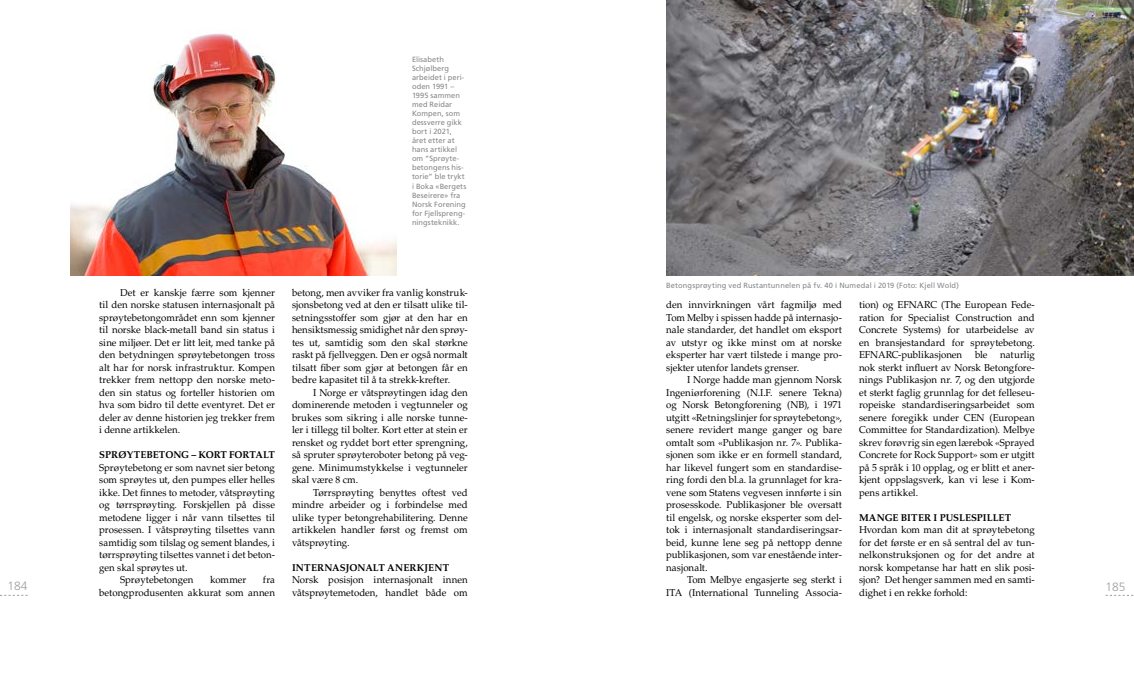
<style>
.page{position:relative;width:1134px;height:681px;background:#fff}
.page>*{position:absolute;margin:0;border:0;box-sizing:border-box;transform-origin:0 0}
.t1{font:300 12px "Frutiger LT Std";color:#9c9e9f}
.t2{font:10px/12.5px "Palatino LT Std";letter-spacing:.005em;color:#000;text-align:justify}
.t3{font:700 10px "Palatino LT Std";letter-spacing:.01em;color:#000}
.t4{font:700 10px "Palatino LT Std";letter-spacing:-.01em;color:#000}
.t5{font:7.5px/9px "Frutiger LT Std";letter-spacing:.005em;color:#87888a}
</style>
<div class="page">
<img style="left:71px;top:33px;width:326px;height:242px">
<img style="left:666px;top:0;width:468px;height:275px">
<p class="t5" style="left:412px;top:55px;width:56px">Elisabeth<br>Schjølberg arbeidet i peri&shy;oden 1991 –<br>1995 sammen med Reidar<br>Kompen, som dessverre gikk bort i 2021, året etter at hans artikkel om ”Sprøyte&shy;betongens his&shy;torie” ble trykt i Boka «Bergets<br>Beseirere» fra<br>Norsk Forening for Fjellspreng&shy;ningsteknikk.</p>
<p class="t5" style="left:666px;top:281px;width:294px">Betongsprøyting ved Rustantunnelen på fv. 40 i Numedal i 2019 (Foto: Kjell Wold)</p>
<p class="t2" style="left:99px;top:286px;width:177px;text-indent:21px">Det er kanskje færre som kjenner til den norske statusen internasjonalt på sprøytebetongområdet enn som kjenner til norske black-metall band sin status i sine miljøer. Det er litt leit, med tanke på den betydningen sprøytebetongen tross alt har for norsk infrastruktur. Kompen trekker frem nettopp den norske meto&shy;den sin status og forteller historien om hva som bidro til dette eventyret. Det er deler av denne historien jeg trekker frem i denne artikkelen.</p>
<p class="t4" style="left:99px;top:449px;width:177px">SPRØYTEBETONG – KORT FORTALT</p>
<p class="t2" style="left:99px;top:461px;width:177px">Sprøytebetong er som navnet sier betong</p>
<p class="t2" style="left:99px;top:473px;width:177px">som sprøytes ut, den pumpes eller helles</p>
<p class="t2" style="left:99px;top:486px;width:177px">ikke. Det finnes to metoder, våtsprøyting</p>
<p class="t2" style="left:99px;top:498px;width:177px">og tørrsprøyting. Forskjellen på disse</p>
<p class="t2" style="left:99px;top:511px;width:177px">metodene ligger i når vann tilsettes til</p>
<p class="t2" style="left:99px;top:523px;width:177px">prosessen. I våtsprøyting tilsettes vann</p>
<p class="t2" style="left:99px;top:536px;width:177px">samtidig som tilslag og sement blandes, i</p>
<p class="t2" style="left:99px;top:548px;width:177px">tørrsprøyting tilsettes vannet i det beton-</p>
<p class="t2" style="left:99px;top:561px;width:90px">gen skal sprøytes ut.</p>
<p class="t2" style="left:120px;top:573px;width:75px">Sprøytebetongen</p>
<p class="t2" style="left:210px;top:573px;width:38px">kommer</p>
<p class="t2" style="left:292px;top:286px;width:177px">betong, men avviker fra vanlig konstruk&shy;sjonsbetong ved at den er tilsatt ulike til&shy;setningsstoffer som gjør at den har en hensiktsmessig smidighet når den sprøy&shy;tes ut, samtidig som den skal størkne raskt på fjellveggen. Den er også normalt tilsatt fiber som gjør at betongen får en bedre kapasitet til å ta strekk-krefter.</p>
<p class="t2" style="left:292px;top:386px;width:177px;text-indent:21px">I Norge er våtsprøytingen idag den dominerende metoden i vegtunneler og brukes som sikring i alle norske tunne&shy;ler i tillegg til bolter. Kort etter at stein er rensket og ryddet bort etter sprengning, så spruter sprøyteroboter betong på veg&shy;gene. Minimumstykkelse i vegtunneler skal være 8 cm.</p>
<p class="t2" style="left:292px;top:486px;width:177px;text-indent:21px">Tørrsprøyting benyttes oftest ved mindre arbeider og i forbindelse med ulike typer betongrehabilitering. Denne artikkelen handler først og fremst om våtsprøyting.</p>
<p class="t3" style="left:292px;top:561px;width:159px">INTERNASJONALT ANERKJENT</p>
<p class="t2" style="left:292px;top:573px;width:177px">Norsk posisjon internasjonalt innen våtsprøytemetoden, handlet både om</p>
<p class="t2" style="left:666px;top:298px;width:177px">den innvirkningen vårt fagmiljø med Tom Melby i spissen hadde på internasjo&shy;nale standarder, det handlet om eksport av utstyr og ikke minst om at norske eksperter har vært tilstede i mange pro&shy;sjekter utenfor landets grenser.</p>
<p class="t2" style="left:666px;top:373px;width:177px;text-indent:21px">I Norge hadde man gjennom Norsk Ingeniørforening (N.I.F. senere Tekna) og Norsk Betongforening (NB), i 1971 utgitt «Retningslinjer for sprøytebetong», senere revidert mange ganger og bare omtalt som «Publikasjon nr. 7». Publika&shy;sjonen som ikke er en formell standard, har likevel fungert som en standardise&shy;ring fordi den bl.a. la grunnlaget for kra&shy;vene som Statens vegvesen innførte i sin prosesskode. Publikasjoner ble oversatt til engelsk, og norske eksperter som del&shy;tok i internasjonalt standardiseringsar&shy;beid, kunne lene seg på nettopp denne publikasjonen, som var enestående inter&shy;nasjonalt.</p>
<p class="t2" style="left:666px;top:573px;width:177px;text-align:right">Tom Melbye engasjerte seg sterkt i<br>ITA (International Tunneling Associa-</p>
<p class="t2" style="left:859px;top:298px;width:177px">tion) og EFNARC (The European Fede&shy;ration for Specialist Construction and Concrete Systems) for utarbeidelse av en bransjestandard for sprøytebetong.<br>EFNARC-publikasjonen</p>
<p class="t2" style="left:859px;top:348px;width:177px;text-indent:141px">naturlig nok sterkt influert av Norsk Betongfore&shy;nings Publikasjon nr. 7, og den utgjorde et sterkt faglig grunnlag for det felleseu&shy;ropeiske standardiseringsarbeidet som senere foregikk under CEN (European Committee for Standardization). Melbye skrev forøvrig sin egen lærebok «Sprayed Concrete for Rock Support» som er utgitt på 5 språk i 10 opplag, og er blitt et aner&shy;kjent oppslagsverk, kan vi lese i Kom&shy;pens artikkel.</p>
<p class="t3" style="left:859px;top:511px;width:154px">MANGE BITER I PUSLESPILLET</p>
<p class="t2" style="left:859px;top:523px;width:177px">Hvordan kom man dit at sprøytebetong for det første er en så sentral del av tun&shy;nelkonstruksjonen og for det andre at norsk kompetanse har hatt en slik posi&shy;sjon? Det henger sammen med en samti&shy;dighet i en rekke forhold:</p>
<p class="t2" style="left:975px;top:348px;width:14px">ble</p>
<p class="t2" style="left:99px;top:573px;width:177px;text-align:right">fra<br>betongprodusenten akkurat som annen</p>
<p class="t1" style="left:8px;top:579px;width:22px">184</p>
<p class="t1" style="left:1106px;top:579px;width:22px">185</p>
</div>
